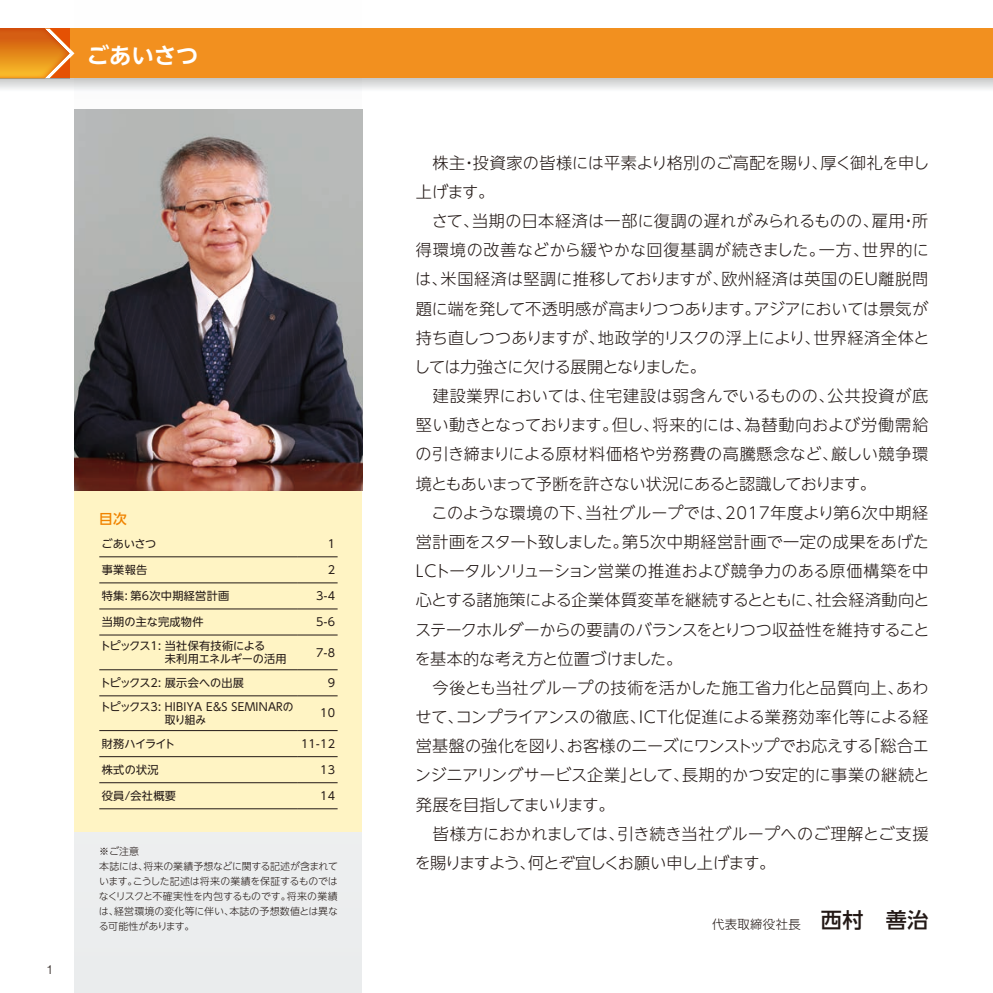
<style>
.page{position:relative;width:993px;height:993px;background:#fff}
.page>*{position:absolute;margin:0;border:0;box-sizing:border-box;transform-origin:0 0}
.t1{font:700 22.4px "UD Shin Go NT Pro De";color:#fff}
.t2{font:300 16.1px/29.2px "UD Shin Go NT Pro";color:#231916}
.t3{font:500 13.65px "UD Shin Go NT Pro";color:#f08300}
.t4{font:300 12.42px "UD Shin Go NT Pro";letter-spacing:.025em;color:#231916}
.t5{font:300 12.42px "Helvetica";color:#231916}
.t6{font:11.2px/13.7px "UD Shin Go NT Pro";letter-spacing:.025em;color:#231916}
.t7{font:11.2px/13.7px "UD Shin Go NT Pro";letter-spacing:-.01em;color:#231916}
.t8{font:11.2px "UD Shin Go NT Pro";letter-spacing:-.005em;color:#231916}
.t9{font:11.2px "UD Shin Go NT Pro";letter-spacing:-.065em;color:#231916}
.t10{font:300 9.97px/14.9px "UD Shin Go NT Pro";letter-spacing:-.005em;color:#231916}
.s1{font-weight:500;font-size:21px}
</style>
<div class="page">
<svg style="left:74px;top:28px;width:288px;height:964px;background:#eceded"></svg>
<div style="left:74px;top:490px;width:288px;height:341px;background:#fff4c4"></div>
<hr style="left:99px;top:556px;width:199px;height:1px;background:#231916">
<hr style="left:298px;top:556px;width:39px;height:1px;background:#231916">
<hr style="left:99px;top:582px;width:199px;height:1px;background:#231916">
<hr style="left:298px;top:582px;width:39px;height:1px;background:#231916">
<hr style="left:99px;top:608px;width:199px;height:1px;background:#231916">
<hr style="left:298px;top:608px;width:39px;height:1px;background:#231916">
<hr style="left:99px;top:634px;width:199px;height:1px;background:#231916">
<hr style="left:298px;top:634px;width:39px;height:1px;background:#231916">
<hr style="left:99px;top:669px;width:199px;height:1px;background:#231916">
<hr style="left:298px;top:669px;width:39px;height:1px;background:#231916">
<hr style="left:298px;top:695px;width:39px;height:1px;background:#231916">
<hr style="left:99px;top:695px;width:199px;height:1px;background:#231916">
<hr style="left:99px;top:730px;width:199px;height:1px;background:#231916">
<hr style="left:298px;top:730px;width:39px;height:1px;background:#231916">
<hr style="left:99px;top:756px;width:199px;height:1px;background:#231916">
<hr style="left:298px;top:756px;width:39px;height:1px;background:#231916">
<hr style="left:99px;top:782px;width:199px;height:1px;background:#231916">
<hr style="left:298px;top:782px;width:39px;height:1px;background:#231916">
<hr style="left:99px;top:808px;width:199px;height:1px;background:#231916">
<hr style="left:298px;top:808px;width:39px;height:1px;background:#231916">
<div style="left:0;top:78px;width:992px;height:20px;background:linear-gradient(to bottom,#cdcfcf,#fff)"></div>
<hr style="left:992px;top:29px;width:1px;height:49px;background:#f2901f">
<div style="left:0;top:29px;width:992px;height:49px;background:#f2901f"></div>
<svg style="left:0;top:29px;width:74px;height:49px"></svg>
<img style="left:74px;top:109px;width:288px;height:381px">
<h1 class="t1" style="left:87px;top:37px;width:113px">ごあいさつ</h1>
<p class="t5" style="left:46px;top:961px;width:8px">1</p>
<p class="t3" style="left:99px;top:507px;width:29px">目次</p>
<p class="t6" style="left:101px;top:536px;width:56px">ごあいさつ</p>
<p class="t6" style="left:327px;top:536px;width:9px">1</p>
<p class="t6" style="left:102px;top:562px;width:47px">事業報告</p>
<p class="t6" style="left:327px;top:562px;width:9px">2</p>
<p class="t6" style="left:102px;top:588px;width:129px">特集: 第6次中期経営計画</p>
<p class="t6" style="left:316px;top:588px;width:20px">3-4</p>
<p class="t6" style="left:102px;top:614px;width:103px">当期の主な完成物件</p>
<p class="t6" style="left:316px;top:614px;width:20px">5-6</p>
<p class="t7" style="left:165px;top:638px;width:123px;text-indent:-65px">トピックス1: 当社保有技術による<br>未利用エネルギーの活用</p>
<p class="t6" style="left:316px;top:645px;width:20px">7-8</p>
<p class="t8" style="left:100px;top:673px;width:146px">トピックス2: 展示会への出展</p>
<p class="t6" style="left:327px;top:675px;width:9px">9</p>
<p class="t6" style="left:165px;top:699px;width:130px;text-indent:-65px">トピックス3: HIBIYA E&amp;S SEMINARの取り組み</p>
<p class="t6" style="left:320px;top:705px;width:17px">10</p>
<p class="t9" style="left:102px;top:734px;width:75px">財務ハイライト</p>
<p class="t6" style="left:301px;top:736px;width:36px">11-12</p>
<p class="t6" style="left:102px;top:762px;width:58px">株式の状況</p>
<p class="t6" style="left:320px;top:762px;width:17px">13</p>
<p class="t6" style="left:102px;top:788px;width:76px">役員/会社概要</p>
<p class="t6" style="left:320px;top:788px;width:17px">14</p>
<p class="t10" style="left:99px;top:843px;width:241px">※ご注意<br>本誌には、将来の業績予想などに関する記述が含まれています。こうした記述は将来の業績を保証するものではなくリスクと不確実性を内包するものです。将来の業績は、経営環境の変化等に伴い、本誌の予想数値とは異なる可能性があります。</p>
<p class="t2" style="left:414px;top:147px;width:517px">　株主・投資家の皆様には平素より格別のご高配を賜り、厚く御礼を申し上げます。<br>　さて、当期の日本経済は一部に復調の遅れがみられるものの、雇用・所得環境の改善などから緩やかな回復基調が続きました。一方、世界的には、米国経済は堅調に推移しておりますが、欧州経済は英国のEU離脱問題に端を発して不透明感が高まりつつあります。アジアにおいては景気が持ち直しつつありますが、地政学的リスクの浮上により、世界経済全体としては力強さに欠ける展開となりました。<br>　建設業界においては、住宅建設は弱含んでいるものの、公共投資が底堅い動きとなっております。但し、将来的には、為替動向および労働需給の引き締まりによる原材料価格や労務費の高騰懸念など、厳しい競争環境ともあいまって予断を許さない状況にあると認識しております。<br>　このような環境の下、当社グループでは、2017年度より第6次中期経営計画をスタート致しました。第5次中期経営計画で一定の成果をあげたLCトータルソリューション営業の推進および競争力のある原価構築を中心とする諸施策による企業体質変革を継続するとともに、社会経済動向とステークホルダーからの要請のバランスをとりつつ収益性を維持することを基本的な考え方と位置づけました。<br>　今後とも当社グループの技術を活かした施工省力化と品質向上、あわせて、コンプライアンスの徹底、ICT化促進による業務効率化等による経営基盤の強化を図り、お客様のニーズにワンストップでお応えする「総合エンジニアリングサービス企業」として、長期的かつ安定的に事業の継続と発展を目指してまいります。<br>　皆様方におかれましては、引き続き当社グループへのご理解とご支援を賜りますよう、何とぞ宜しくお願い申し上げます。</p>
<p class="t4" style="left:711px;top:914px;width:218px">代表取締役社長 <span class="s1">西村　善治</span></p>
</div>
